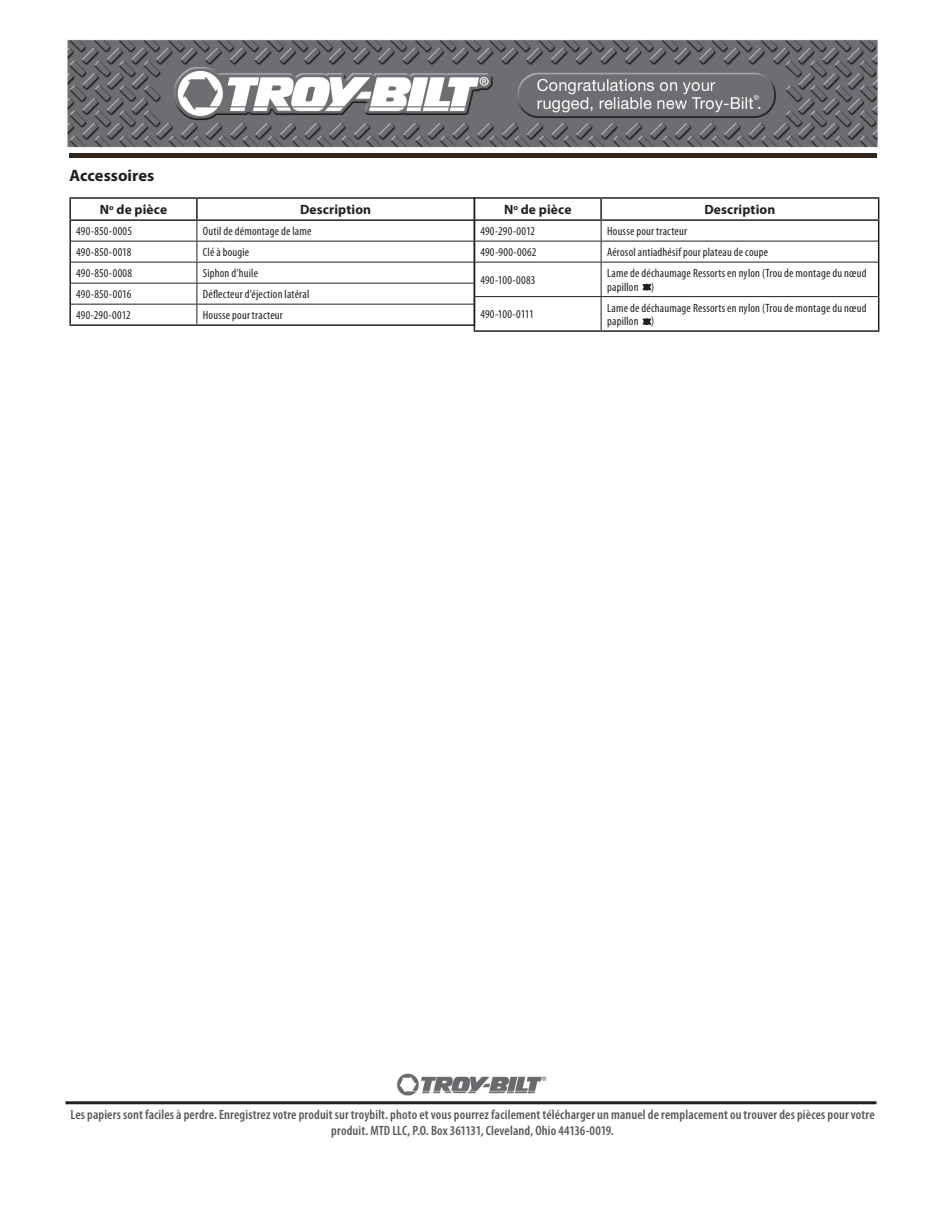
<style>
.page{position:relative;width:945px;height:1215px;background:#fff}
.page>*{position:absolute;margin:0;border:0;box-sizing:border-box;transform-origin:0 0}
.t1{font:700 16.5px "Myriad Pro";color:#231f20}
.t2{font:600 condensed 13.5px/16.2px "Myriad Pro";letter-spacing:.01em;color:#57585a;text-align:center}
.t3{font:700 13.5px "Myriad Pro";letter-spacing:.01em;color:#231f20}
.t4{font:condensed 12px/13.5px "Myriad Pro";letter-spacing:.015em;color:#231f20}
.t5{font:condensed 12px "Myriad Pro";letter-spacing:-.005em;color:#231f20}
</style>
<div class="page">
<img style="left:67px;top:39px;width:811px;height:109px">
<img style="left:65px;top:1073px;width:812px;height:32px">
<hr style="left:69px;top:153px;width:808px;height:4px;background:#31251c">
<hr style="left:69px;top:221px;width:2px;height:20px;background:#231f20">
<hr style="left:69px;top:241px;width:2px;height:21px;background:#231f20">
<hr style="left:69px;top:197px;width:128px;height:2px;background:#231f20">
<hr style="left:69px;top:199px;width:2px;height:20px;background:#231f20">
<hr style="left:197px;top:197px;width:278px;height:2px;background:#231f20">
<hr style="left:196px;top:199px;width:2px;height:20px;background:#231f20">
<hr style="left:71px;top:262px;width:126px;height:1px;background:#231f20">
<hr style="left:69px;top:262px;width:2px;height:21px;background:#231f20">
<hr style="left:69px;top:283px;width:2px;height:21px;background:#231f20">
<hr style="left:69px;top:304px;width:2px;height:20px;background:#231f20">
<hr style="left:197px;top:241px;width:277px;height:1px;background:#231f20">
<hr style="left:197px;top:262px;width:277px;height:1px;background:#231f20">
<hr style="left:71px;top:283px;width:126px;height:1px;background:#231f20">
<hr style="left:197px;top:283px;width:277px;height:1px;background:#231f20">
<hr style="left:71px;top:304px;width:126px;height:1px;background:#231f20">
<hr style="left:197px;top:304px;width:277px;height:1px;background:#231f20">
<svg style="left:197px;top:221px;width:1px;height:103px"></svg>
<hr style="left:69px;top:219px;width:128px;height:2px;background:#231f20">
<hr style="left:197px;top:219px;width:278px;height:2px;background:#231f20">
<hr style="left:71px;top:241px;width:126px;height:1px;background:#231f20">
<hr style="left:69px;top:324px;width:128px;height:2px;background:#231f20">
<hr style="left:197px;top:324px;width:278px;height:2px;background:#231f20">
<hr style="left:474px;top:197px;width:127px;height:2px;background:#231f20">
<hr style="left:601px;top:197px;width:278px;height:2px;background:#231f20">
<hr style="left:600px;top:199px;width:2px;height:20px;background:#231f20">
<svg style="left:474px;top:199px;width:1px;height:63px"></svg>
<svg style="left:878px;top:199px;width:1px;height:63px"></svg>
<hr style="left:474px;top:262px;width:1px;height:35px;background:#231f20">
<hr style="left:878px;top:262px;width:1px;height:35px;background:#231f20">
<hr style="left:474px;top:297px;width:1px;height:33px;background:#231f20">
<hr style="left:878px;top:297px;width:1px;height:33px;background:#231f20">
<hr style="left:475px;top:241px;width:126px;height:1px;background:#231f20">
<hr style="left:601px;top:241px;width:277px;height:1px;background:#231f20">
<svg style="left:601px;top:221px;width:1px;height:41px"></svg>
<hr style="left:601px;top:262px;width:1px;height:34px;background:#231f20">
<hr style="left:601px;top:297px;width:1px;height:33px;background:#231f20">
<hr style="left:474px;top:330px;width:127px;height:2px;background:#231f20">
<hr style="left:601px;top:330px;width:278px;height:2px;background:#231f20">
<hr style="left:474px;top:219px;width:127px;height:2px;background:#231f20">
<hr style="left:601px;top:219px;width:278px;height:2px;background:#231f20">
<hr style="left:475px;top:296px;width:126px;height:1px;background:#231f20">
<hr style="left:601px;top:296px;width:277px;height:1px;background:#231f20">
<hr style="left:475px;top:262px;width:126px;height:1px;background:#231f20">
<hr style="left:601px;top:262px;width:277px;height:1px;background:#231f20">
<svg style="left:642px;top:283px;width:9px;height:8px"></svg>
<svg style="left:642px;top:318px;width:9px;height:7px"></svg>
<h1 class="t1" style="left:69px;top:166px;width:86px">Accessoires</h1>
<p class="t3" style="left:100px;top:202px;width:69px">N<sup>o</sup> de pièce</p>
<p class="t3" style="left:300px;top:202px;width:73px">Description</p>
<p class="t4" style="left:76px;top:225px;width:57px">490-850-0005</p>
<p class="t4" style="left:203px;top:225px;width:110px">Outil de démontage de lame</p>
<p class="t4" style="left:76px;top:246px;width:57px">490-850-0018</p>
<p class="t4" style="left:203px;top:246px;width:48px">Clé à bougie</p>
<p class="t4" style="left:76px;top:267px;width:57px">490-850-0008</p>
<p class="t4" style="left:203px;top:267px;width:57px">Siphon d’huile</p>
<p class="t4" style="left:76px;top:288px;width:57px">490-850-0016</p>
<p class="t4" style="left:203px;top:288px;width:108px">Déflecteur d’éjection latéral</p>
<p class="t4" style="left:76px;top:309px;width:56px">490-290-0012</p>
<p class="t4" style="left:203px;top:309px;width:81px">Housse pour tracteur</p>
<p class="t3" style="left:504px;top:202px;width:69px">N<sup>o</sup> de pièce</p>
<p class="t3" style="left:704px;top:202px;width:73px">Description</p>
<p class="t4" style="left:480px;top:225px;width:56px">490-290-0012</p>
<p class="t4" style="left:607px;top:225px;width:81px">Housse pour tracteur</p>
<p class="t4" style="left:480px;top:246px;width:58px">490-900-0062</p>
<p class="t4" style="left:607px;top:246px;width:163px">Aérosol antiadhésif pour plateau de coupe</p>
<p class="t4" style="left:480px;top:273px;width:56px">490-100-0083</p>
<p class="t4" style="left:607px;top:267px;width:261px">Lame de déchaumage Ressorts en nylon (Trou de montage du nœud papillon )</p>
<p class="t5" style="left:480px;top:308px;width:55px">490-100-0111</p>
<p class="t4" style="left:607px;top:301px;width:261px">Lame de déchaumage Ressorts en nylon (Trou de montage du nœud papillon )</p>
<p class="t2" style="left:70px;top:1106px;width:806px">Les papiers sont faciles à perdre. Enregistrez votre produit sur troybilt. photo et vous pourrez facilement télécharger un manuel de remplacement ou trouver des pièces pour votre produit. MTD LLC, P.O. Box 361131, Cleveland, Ohio 44136-0019.</p>
</div>
